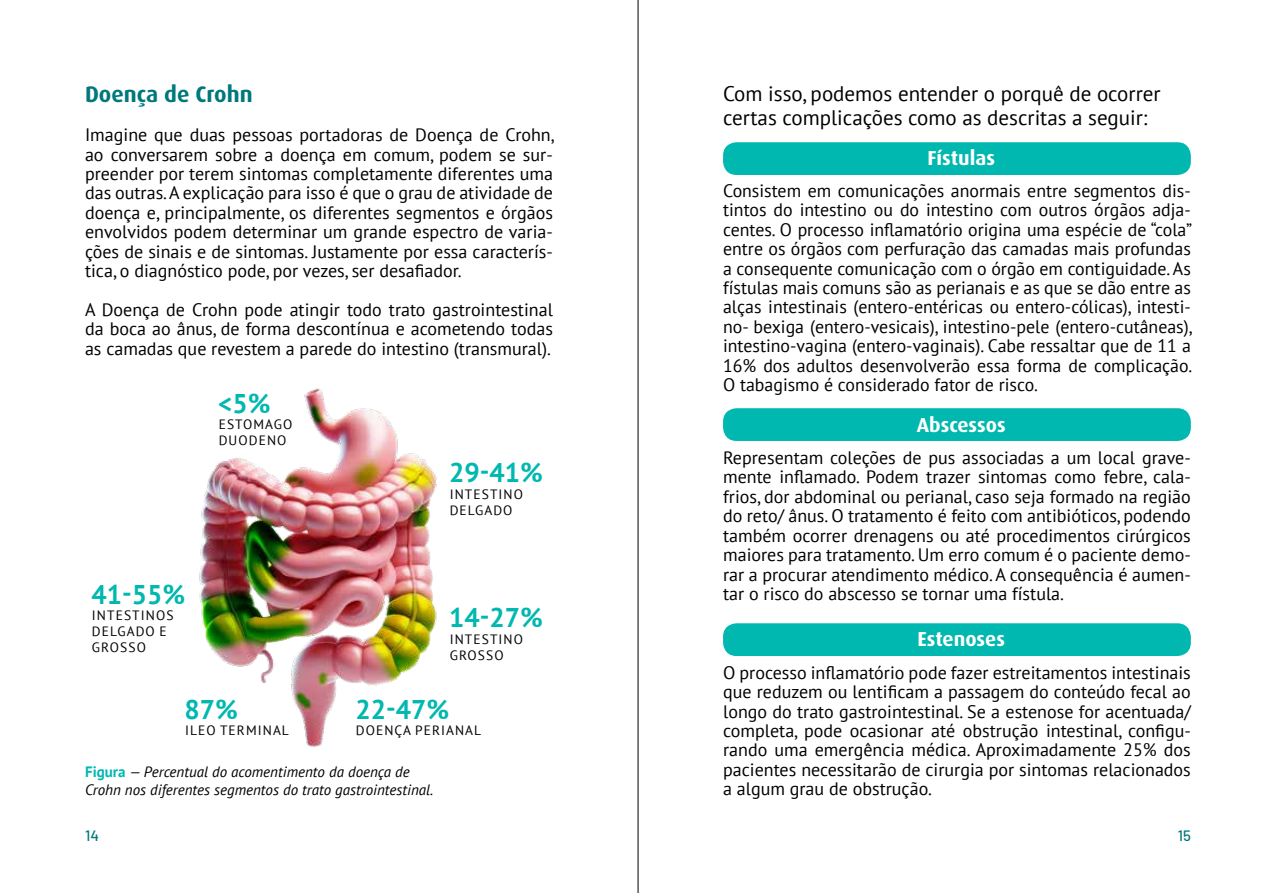
<style>
.page{position:relative;width:1276px;height:893px;background:#fff}
.page>*{position:absolute;margin:0;border:0;box-sizing:border-box;transform-origin:0 0}
.t1{font:700 27px "PT Sans";color:#00b8b0}
.t2{font:700 22.5px "Dax";color:#00787b}
.t3{font:21px/24px "PT Sans";color:#000}
.t4{font:700 20.25px "Dax";color:#fff}
.t5{font:18px/19.4px "PT Sans";color:#000;text-align:justify}
.t6{font:italic 15px/18px "PT Sans";color:#000}
.t7{font:500 15px "Barlow";color:#00777a}
.t8{font:13.5px/16.2px "PT Sans";letter-spacing:.08em;color:#000}
.s1{font-weight:700;font-style:normal;color:#00b8b0}
</style>
<div class="page">
<img style="left:199px;top:388px;width:238px;height:359px">
<div style="left:723px;top:408px;width:467px;height:33px;background:#00b8b0;border-radius:13px"></div>
<div style="left:723px;top:623px;width:467px;height:33px;background:#00b8b0;border-radius:13px"></div>
<div style="left:723px;top:142px;width:467px;height:33px;background:#00b8b0;border-radius:13px"></div>
<hr style="left:638px;top:0;width:1px;height:893px;background:#000">
<p class="t2" style="left:85px;top:82px;width:169px">Doença de Crohn</p>
<p class="t5" style="left:85px;top:125px;width:471px">Imagine que duas pessoas portadoras de Doença de Crohn, ao conversarem sobre a doença em comum, podem se sur&shy;preender por terem sintomas completamente diferentes uma das outras. A explicação para isso é que o grau de atividade de doença e, principalmente, os diferentes segmentos e órgãos envolvidos podem determinar um grande espectro de varia&shy;ções de sinais e de sintomas. Justamente por essa caracterís&shy;tica, o diagnóstico pode, por vezes, ser desafiador.</p>
<p class="t5" style="left:85px;top:300px;width:469px">A Doença de Crohn pode atingir todo trato gastrointestinal da boca ao ânus, de forma descontínua e acometendo todas as camadas que revestem a parede do intestino (transmural).</p>
<h1 class="t1" style="left:218px;top:385px;width:54px">&lt;5%</h1>
<p class="t8" style="left:219px;top:416px;width:75px">ESTOMAGO<br>DUODENO</p>
<h1 class="t1" style="left:91px;top:576px;width:95px">41-55%</h1>
<p class="t8" style="left:92px;top:607px;width:83px">INTESTINOS<br>DELGADO E<br>GROSSO</p>
<h1 class="t1" style="left:185px;top:691px;width:55px">87%</h1>
<p class="t8" style="left:185px;top:722px;width:105px">ILEO TERMINAL</p>
<h1 class="t1" style="left:449px;top:455px;width:95px">29-41%</h1>
<p class="t8" style="left:450px;top:485px;width:75px">INTESTINO<br>DELGADO</p>
<h1 class="t1" style="left:449px;top:600px;width:95px">14-27%</h1>
<p class="t8" style="left:450px;top:630px;width:75px">INTESTINO<br>GROSSO</p>
<h1 class="t1" style="left:355px;top:691px;width:95px">22-47%</h1>
<p class="t8" style="left:356px;top:722px;width:127px">DOENÇA PERIANAL</p>
<p class="t6" style="left:85px;top:763px;width:350px"><span class="s1">Figura</span> — Percentual do acomentimento da doença de<br>Crohn nos diferentes segmentos do trato gastrointestinal.</p>
<p class="t3" style="left:723px;top:81px;width:439px">Com isso, podemos entender o porquê de ocorrer certas complicações como as descritas a seguir:</p>
<p class="t4" style="left:927px;top:146px;width:69px">Fístulas</p>
<p class="t5" style="left:723px;top:180px;width:471px">Consistem em comunicações anormais entre segmentos dis&shy;tintos do intestino ou do intestino com outros órgãos adja&shy;centes. O processo inflamatório origina uma espécie de “cola” entre os órgãos com perfuração das camadas mais profundas a consequente comunicação com o órgão em contiguidade. As fístulas mais comuns são as perianais e as que se dão entre as alças intestinais (entero-entéricas ou entero-cólicas), intesti&shy;no- bexiga (entero-vesicais), intestino-pele (entero-cutâneas), intestino-vagina (entero-vaginais). Cabe ressaltar que de 11 a 16% dos adultos desenvolverão essa forma de complicação.<br>O tabagismo é considerado fator de risco.</p>
<p class="t4" style="left:917px;top:413px;width:90px">Abscessos</p>
<p class="t5" style="left:723px;top:448px;width:469px">Representam coleções de pus associadas a um local grave&shy;mente inflamado. Podem trazer sintomas como febre, cala&shy;frios, dor abdominal ou perianal, caso seja formado na região do reto/ ânus. O tratamento é feito com antibióticos, podendo também ocorrer drenagens ou até procedimentos cirúrgicos maiores para tratamento. Um erro comum é o paciente demo&shy;rar a procurar atendimento médico. A consequência é aumen&shy;tar o risco do abscesso se tornar uma fístula.</p>
<p class="t4" style="left:917px;top:628px;width:89px">Estenoses</p>
<p class="t5" style="left:723px;top:662px;width:469px">O processo inflamatório pode fazer estreitamentos intestinais que reduzem ou lentificam a passagem do conteúdo fecal ao longo do trato gastrointestinal. Se a estenose for acentuada/ completa, pode ocasionar até obstrução intestinal, configu&shy;rando uma emergência médica. Aproximadamente 25% dos pacientes necessitarão de cirurgia por sintomas relacionados a algum grau de obstrução.</p>
<p class="t7" style="left:85px;top:825px;width:15px">14</p>
<p class="t7" style="left:1177px;top:825px;width:15px">15</p>
</div>
